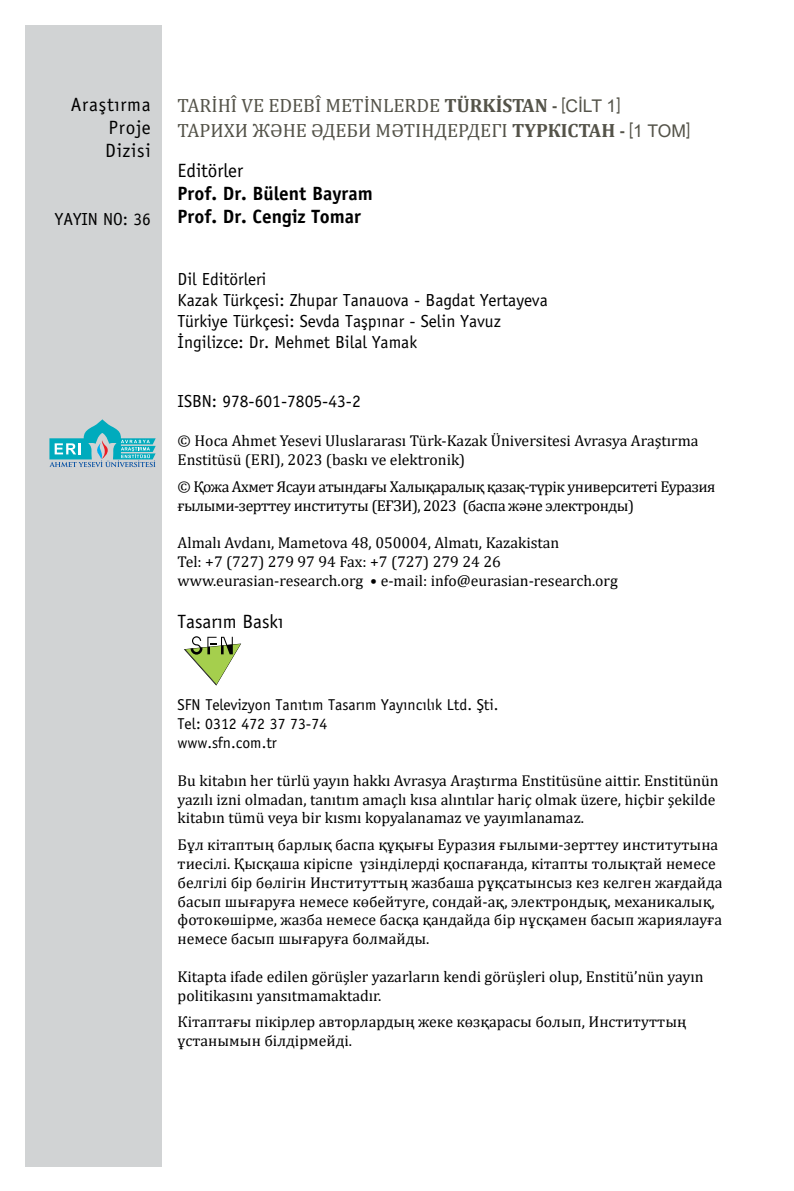
<style>
.page{position:relative;width:794px;height:1191px;background:#fff}
.page>*{position:absolute;margin:0;border:0;box-sizing:border-box;transform-origin:0 0}
.t1{font:19.25px/24.5px "Cambria";color:#545349}
.t2{font:19.25px/23.1px "ITC Officina Sans Std";color:#000;text-align:justify}
.t3{font:700 19.25px/23.1px "Officina Sans";color:#000}
.t4{font:17.5px/21px "ITC Officina Sans Std";color:#000}
.t5{font:15.75px/18.9px "Cambria";color:#000}
.t6{font:15.75px/18.9px "Cambria";letter-spacing:-.03em;color:#000}
.t7{font:15.75px/18.9px "ITC Officina Sans Std";color:#000}
.s1{font-weight:700}
.s2{font-weight:700;font-size:17.5px}
.s3{font-family:"Arial Narrow";font-size:17.5px}
.s4{font-family:"Arial";font-size:17.5px}
</style>
<div class="page">
<div style="left:25px;top:25px;width:136px;height:1141px;background:#d1d3d4"></div>
<svg style="left:184px;top:636px;width:57px;height:49px"></svg>
<svg style="left:49px;top:419px;width:107px;height:48px"></svg>
<p class="t2" style="left:105px;top:93px;width:47px;text-indent:-34px">Araştırma Proje Dizisi</p>
<p class="t4" style="left:55px;top:209px;width:97px">YAYIN NO: 36</p>
<p class="t1" style="left:178px;top:93px;width:514px">TARİHÎ VE EDEBÎ METİNLERDE <span class="s1">TÜRKİSTAN</span> <span class="s2">-</span> <span class="s3">[</span><span class="s4">CİLT 1</span><span class="s3">]<br></span>ТАРИХИ ЖӘНЕ ӘДЕБИ МӘТІНДЕРДЕГІ <span class="s1">ТҮРКІСТАН</span> <span class="s2">-</span> <span class="s3">[</span><span class="s4">1 TOM</span><span class="s3">]</span></p>
<p class="t2" style="left:178px;top:159px;width:67px">Editörler</p>
<p class="t3" style="left:178px;top:182px;width:196px">Prof. Dr. Bülent Bayram<br>Prof. Dr. Cengiz Tomar</p>
<p class="t4" style="left:178px;top:268px;width:372px">Dil Editörleri<br>Kazak Türkçesi: Zhupar Tanauova - Bagdat Yertayeva Türkiye Türkçesi: Sevda Taşpınar - Selin Yavuz İngilizce: Dr. Mehmet Bilal Yamak</p>
<p class="t4" style="left:178px;top:390px;width:185px">ISBN: 978-601-7805-43-2</p>
<p class="t5" style="left:178px;top:431px;width:522px">© Hoca Ahmet Yesevi Uluslararası Türk-Kazak Üniversitesi Avrasya Araştırma<br>Enstitüsü (ERI), 2023 (baskı ve elektronik)</p>
<p class="t6" style="left:178px;top:477px;width:539px">© Қожа Ахмет Ясауи атындағы Халықаралық қазақ-түрік университеті Еуразия ғылыми-зерттеу институты (ЕҒЗИ), 2023 (баспа және электронды)</p>
<p class="t5" style="left:178px;top:533px;width:442px">Almalı Avdanı, Mametova 48, 050004, Almatı, Kazakistan<br>Tel: +7 (727) 279 97 94 Fax: +7 (727) 279 24 26 www.eurasian-research.org • e-mail: info@eurasian-research.org</p>
<p class="t2" style="left:178px;top:610px;width:107px">Tasarım Baskı</p>
<p class="t7" style="left:178px;top:695px;width:322px">SFN Televizyon Tanıtım Tasarım Yayıncılık Ltd. Şti.<br>Tel: 0312 472 37 73-74<br>www.sfn.com.tr</p>
<p class="t5" style="left:178px;top:770px;width:542px">Bu kitabın her türlü yayın hakkı Avrasya Araştırma Enstitüsüne aittir. Enstitünün yazılı izni olmadan, tanıtım amaçlı kısa alıntılar hariç olmak üzere, hiçbir şekilde kitabın tümü veya bir kısmı kopyalanamaz ve yayımlanamaz.</p>
<p class="t5" style="left:178px;top:835px;width:546px">Бұл кітаптың барлық баспа құқығы Еуразия ғылыми-зерттеу институтына тиесілі. Қысқаша кіріспе үзінділерді қоспағанда, кітапты толықтай немесе белгілі бір бөлігін Институттың жазбаша рұқсатынсыз кез келген жағдайда басып шығаруға немесе көбейтуге, сондай-ақ, электрондық, механикалық, фотокөшірме, жазба немесе басқа қандайда бір нұсқамен басып жариялауға немесе басып шығаруға болмайды.</p>
<p class="t5" style="left:178px;top:967px;width:527px">Kitapta ifade edilen görüşler yazarların kendi görüşleri olup, Enstitü’nün yayın politikasını yansıtmamaktadır.</p>
<p class="t5" style="left:178px;top:1012px;width:510px">Кітаптағы пікірлер авторлардың жеке көзқарасы болып, Институттың ұстанымын білдірмейді.</p>
</div>
